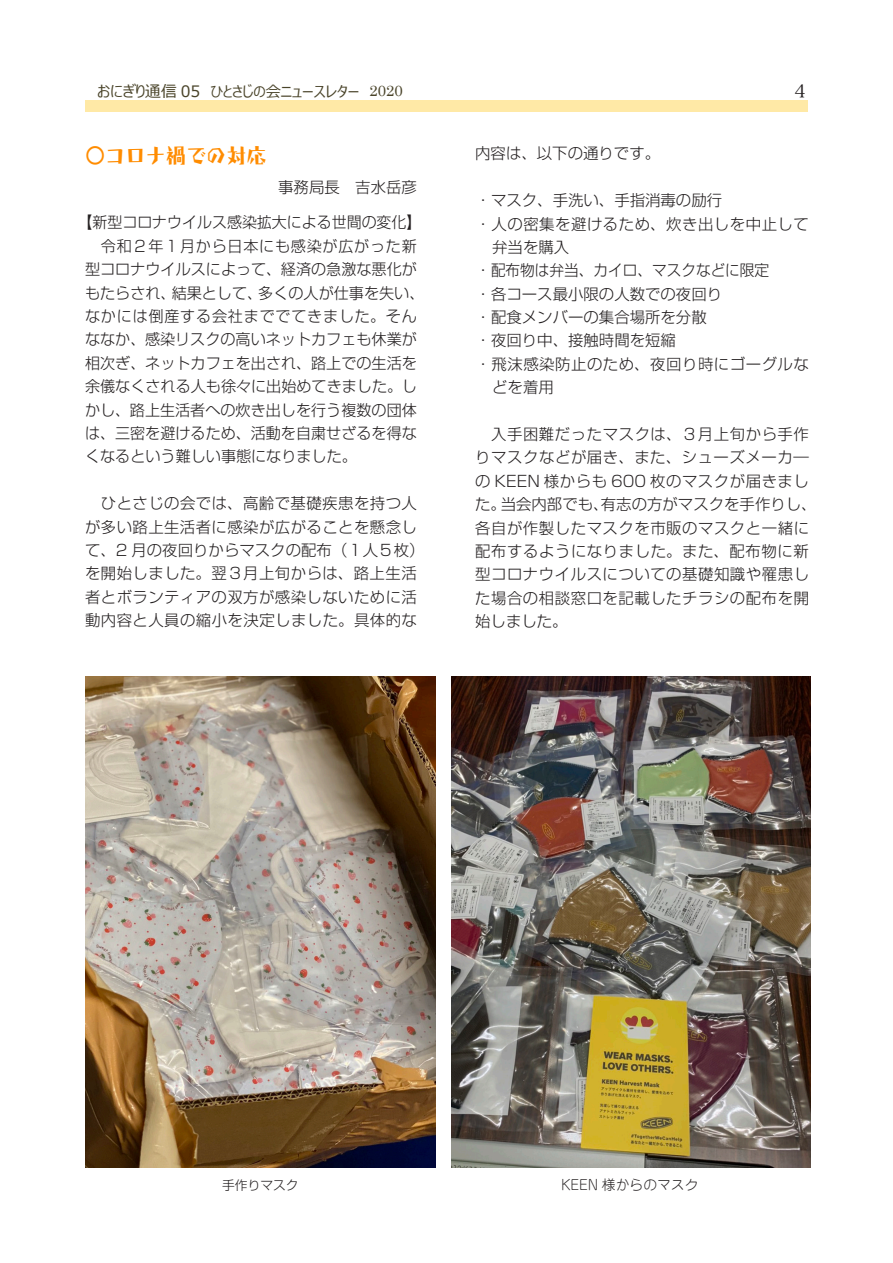
<style>
.page{position:relative;width:893px;height:1263px;background:#fff}
.page>*{position:absolute;margin:0;border:0;box-sizing:border-box;transform-origin:0 0}
.オレンジ見出し{font:21.3px "id Cinema";color:#ff8c00;scale:.95 1}
.本文{font:300 15.45px/23.4px "Shin Go Pr 6";letter-spacing:.025em;color:#231f20}
.本文-2{font:300 15.45px/23.4px "Shin Go Pr 6";color:#231f20}
.執筆者{font:300 15.45px "Shin Go Pr 6";color:#231f20}
.t1{font:15px "Meiryo UI";color:#4a442a}
.t2{font:300 13.8px "Jun 101 Pro";color:#231f20}
.本文-3{font:300 12.75px "Shin Go Pr 6";color:#231f20}
.s1{font-size:15.75px}
.s2{font-family:"Century"}
.s3{font-family:"Koz Min Pr 6 N"}
</style>
<div class="page">
<div style="left:85px;top:100px;width:723px;height:11px;background:#ffe9a6"></div>
<img style="left:85px;top:676px;width:351px;height:491px">
<img style="left:452px;top:676px;width:358px;height:491px">
<p class="t1" style="left:98px;top:81px;width:364px"><span class="s1">おにぎり通信 05　</span>ひとさじの会ニュースレター　<span class="s2">2020</span> <span class="s3">　　　</span></p>
<p class="オレンジ見出し" style="left:85px;top:145px;width:193px">○コロナ禍での対応</p>
<p class="執筆者" style="left:278px;top:175px;width:140px">事務局長　吉水岳彦</p>
<p class="本文-2" style="left:78px;top:209px;width:345px">【新型コロナウイルス感染拡大による世間の変化】</p>
<p class="本文-2" style="left:85px;top:233px;width:341px">　令和２年１月から日本にも感染が広がった新型コロナウイルスによって、経済の急激な悪化がもたらされ、結果として、多くの人が仕事を失い、なかには倒産する会社まででてきました。そんななか、感染リスクの高いネットカフェも休業が相次ぎ、ネットカフェを出され、路上での生活を余儀なくされる人も徐々に出始めてきました。しかし、路上生活者への炊き出しを行う複数の団体は、三密を避けるため、活動を自粛せざるを得なくなるという難しい事態になりました。</p>
<p class="本文" style="left:85px;top:490px;width:341px">　ひとさじの会では、高齢で基礎疾患を持つ人が多い路上生活者に感染が広がることを懸念して、2 月の夜回りからマスクの配布（１人５枚）を開始しました。翌３月上旬からは、路上生活者とボランティアの双方が感染しないために活動内容と人員の縮小を決定しました。具体的な</p>
<p class="本文-2" style="left:475px;top:140px;width:186px">内容は、以下の通りです。</p>
<p class="本文-2" style="left:476px;top:187px;width:248px">・マスク、手洗い、手指消毒の励行</p>
<p class="本文" style="left:492px;top:211px;width:318px;text-indent:-17px">・人の密集を避けるため、炊き出しを中止して弁当を購入</p>
<p class="本文-2" style="left:476px;top:257px;width:295px">・配布物は弁当、カイロ、マスクなどに限定</p>
<p class="本文-2" style="left:476px;top:281px;width:248px">・各コース最小限の人数での夜回り</p>
<p class="本文-2" style="left:476px;top:304px;width:233px">・配食メンバーの集合場所を分散</p>
<p class="本文-2" style="left:476px;top:327px;width:202px">・夜回り中、接触時間を短縮</p>
<p class="本文" style="left:492px;top:351px;width:318px;text-indent:-17px">・飛沫感染防止のため、夜回り時にゴーグルなどを着用</p>
<p class="本文" style="left:475px;top:421px;width:343px">　入手困難だったマスクは、３月上旬から手作りマスクなどが届き、また、シューズメーカ―の KEEN 様からも 600 枚のマスクが届きました。当会内部でも、有志の方がマスクを手作りし、各自が作製したマスクを市販のマスクと一緒に配布するようになりました。また、配布物に新型コロナウイルスについての基礎知識や罹患した場合の相談窓口を記載したチラシの配布を開始しました。</p>
<p class="本文-3" style="left:222px;top:1175px;width:78px">手作りマスク</p>
<p class="t2" style="left:561px;top:1174px;width:139px">KEEN 様からのマスク</p>
</div>
